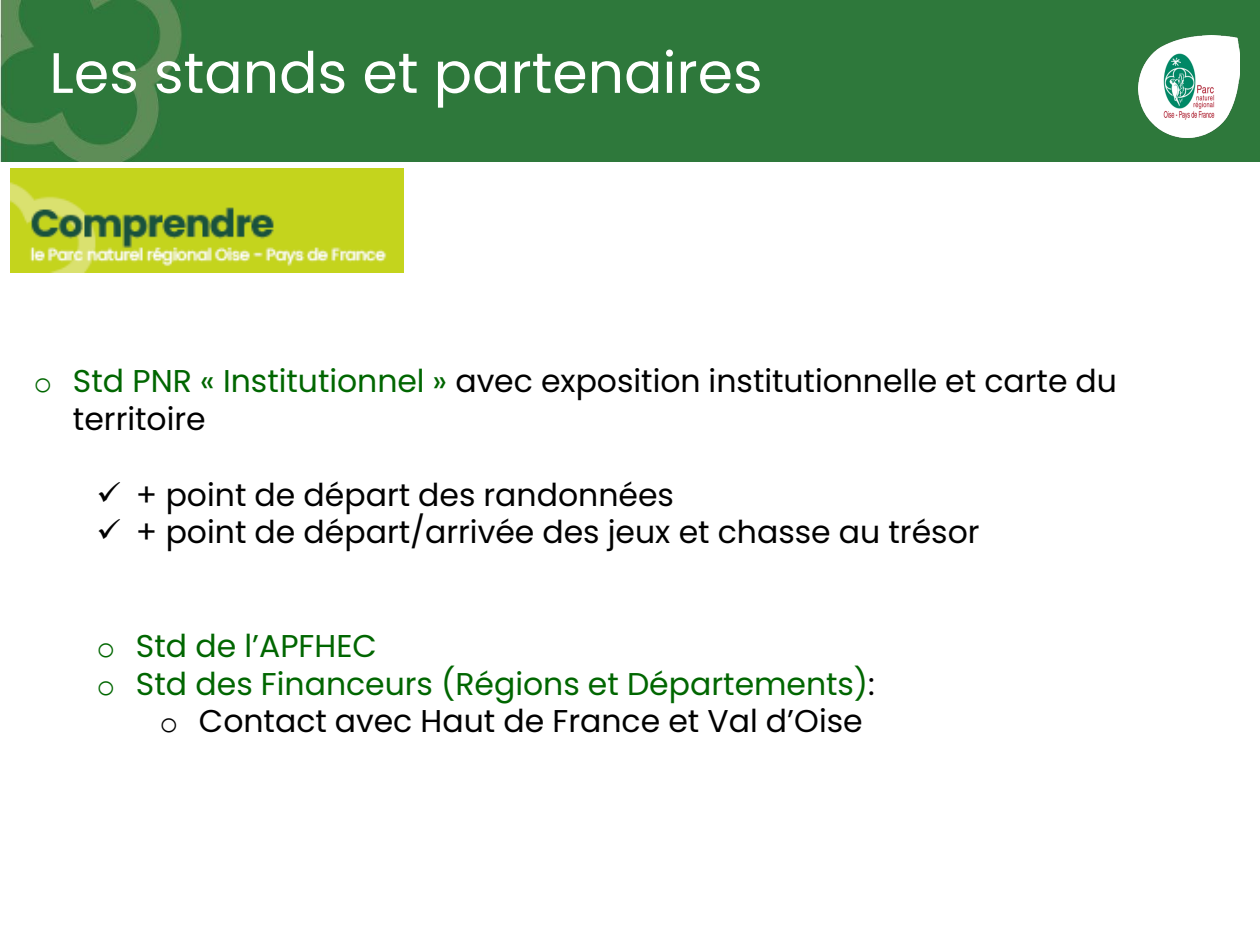
<style>
.page{position:relative;width:1260px;height:945px;background:#fff}
.page>*{position:absolute;margin:0;border:0;box-sizing:border-box;transform-origin:0 0}
.t1{font:56.88px "Poppins";color:#fff}
.t2{font:31.5px/37.8px "Poppins";color:#000}
.t3{font:31.5px "Poppins";color:#060}
.s1{font-family:"Courier New";color:#060}
.s2{color:#060}
.s3{font-family:"Courier New"}
.s4{color:#000}
</style>
<div class="page">
<div style="left:0;top:0;width:1260px;height:161px;background:#2e783b"></div>
<img style="left:1138px;top:36px;width:102px;height:101px">
<img style="left:10px;top:168px;width:393px;height:105px">
<h2 class="t1" style="left:49px;top:40px;width:715px">Les stands et partenaires</h2>
<p class="t2" style="left:73px;top:363px;width:1046px;text-indent:-39px"><span class="s1">o</span> <span class="s2">Std PNR « Institutionnel »</span> avec exposition institutionnelle et carte du territoire</p>
<p class="t2" style="left:97px;top:476px;width:579px">✓ + point de départ des randonnées</p>
<p class="t2" style="left:97px;top:514px;width:885px">✓ + point de départ/arrivée des jeux et chasse au trésor</p>
<p class="t3" style="left:97px;top:628px;width:282px"><span class="s3">o</span> Std de l’APFHEC</p>
<p class="t3" style="left:97px;top:665px;width:780px"><span class="s3">o</span> Std des Financeurs (Régions et Départements)<span class="s4">:</span></p>
<p class="t2" style="left:160px;top:703px;width:705px"><span class="s3">o</span> Contact avec Haut de France et Val d’Oise</p>
</div>
